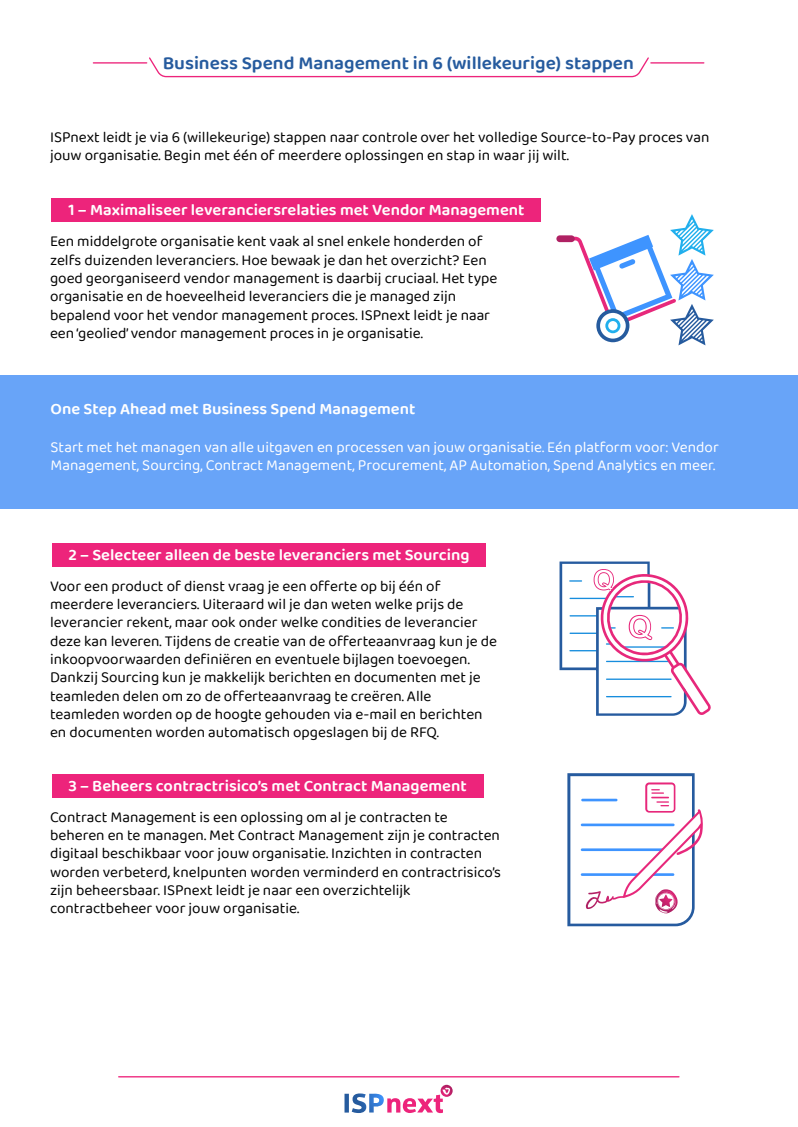
<style>
.page{position:relative;width:798px;height:1127px;background:#fff}
.page>*{position:absolute;margin:0;border:0;box-sizing:border-box;transform-origin:0 0}
.t1{font:600 19.1px "Baloo Chettan 2";color:#265b9e}
.t2{font:600 16.5px "Baloo Chettan 2";color:#fff}
.t3{font:15.3px/18.3px "Baloo Chettan 2";color:#000}
.t4{font:15.3px/18.3px "Baloo Chettan 2";color:#fff}
</style>
<div class="page">
<hr style="left:119px;top:1076px;width:560px;height:1px;background:#ed247b">
<svg style="left:345px;top:1085px;width:108px;height:28px"></svg>
<svg style="left:149px;top:57px;width:500px;height:21px"></svg>
<hr style="left:93px;top:62px;width:54px;height:2px;background:#ed247b">
<hr style="left:651px;top:62px;width:53px;height:2px;background:#ed247b">
<div style="left:0;top:375px;width:798px;height:133px;background:#68a4f8"></div>
<div style="left:52px;top:774px;width:432px;height:24px;background:#ed247b"></div>
<div style="left:52px;top:543px;width:434px;height:24px;background:#ed247b"></div>
<div style="left:52px;top:198px;width:489px;height:24px;background:#ed247b"></div>
<svg style="left:567px;top:773px;width:136px;height:153px"></svg>
<svg style="left:560px;top:562px;width:151px;height:154px"></svg>
<div style="left:556px;top:235px;width:19px;height:7px;background:#af2163;border-radius:3px"></div>
<svg style="left:559px;top:214px;width:155px;height:131px"></svg>
<p class="t1" style="left:163px;top:49px;width:473px">Business Spend Management in 6 (willekeurige) stappen</p>
<p class="t3" style="left:50px;top:127px;width:661px">ISPnext leidt je via 6 (willekeurige) stappen naar controle over het volledige Source-to-Pay proces van jouw organisatie. Begin met één of meerdere oplossingen en stap in waar jij wilt.</p>
<p class="t2" style="left:68px;top:198px;width:458px">1 – Maximaliseer leveranciersrelaties met Vendor Management</p>
<p class="t3" style="left:50px;top:232px;width:449px">Een middelgrote organisatie kent vaak al snel enkele honderden of zelfs duizenden leveranciers. Hoe bewaak je dan het overzicht? Een goed georganiseerd vendor management is daarbij cruciaal. Het type organisatie en de hoeveelheid leveranciers die je managed zijn bepalend voor het vendor management proces. ISPnext leidt je naar een ‘geolied’ vendor management proces in je organisatie.</p>
<p class="t2" style="left:51px;top:397px;width:366px">One Step Ahead met Business Spend Management</p>
<p class="t4" style="left:51px;top:438px;width:670px">Start met het managen van alle uitgaven en processen van jouw organisatie. Eén platform voor: Vendor<br>Management, Sourcing, Contract Management, Procurement, AP Automation, Spend Analytics en meer.</p>
<p class="t2" style="left:68px;top:543px;width:403px">2 – Selecteer alleen de beste leveranciers met Sourcing</p>
<p class="t3" style="left:50px;top:577px;width:449px">Voor een product of dienst vraag je een offerte op bij één of meerdere leveranciers. Uiteraard wil je dan weten welke prijs de leverancier rekent, maar ook onder welke condities de leverancier deze kan leveren. Tijdens de creatie van de offerteaanvraag kun je de inkoopvoorwaarden definiëren en eventuele bijlagen toevoegen.<br>Dankzij Sourcing kun je makkelijk berichten en documenten met je teamleden delen om zo de offerteaanvraag te creëren. Alle teamleden worden op de hoogte gehouden via e-mail en berichten en documenten worden automatisch opgeslagen bij de RFQ.</p>
<p class="t2" style="left:68px;top:774px;width:400px">3 – Beheers contractrisico’s met Contract Management</p>
<p class="t3" style="left:50px;top:808px;width:453px">Contract Management is een oplossing om al je contracten te beheren en te managen. Met Contract Management zijn je contracten digitaal beschikbaar voor jouw organisatie. Inzichten in contracten worden verbeterd, knelpunten worden verminderd en contractrisico’s zijn beheersbaar. ISPnext leidt je naar een overzichtelijk contractbeheer voor jouw organisatie.</p>
</div>
